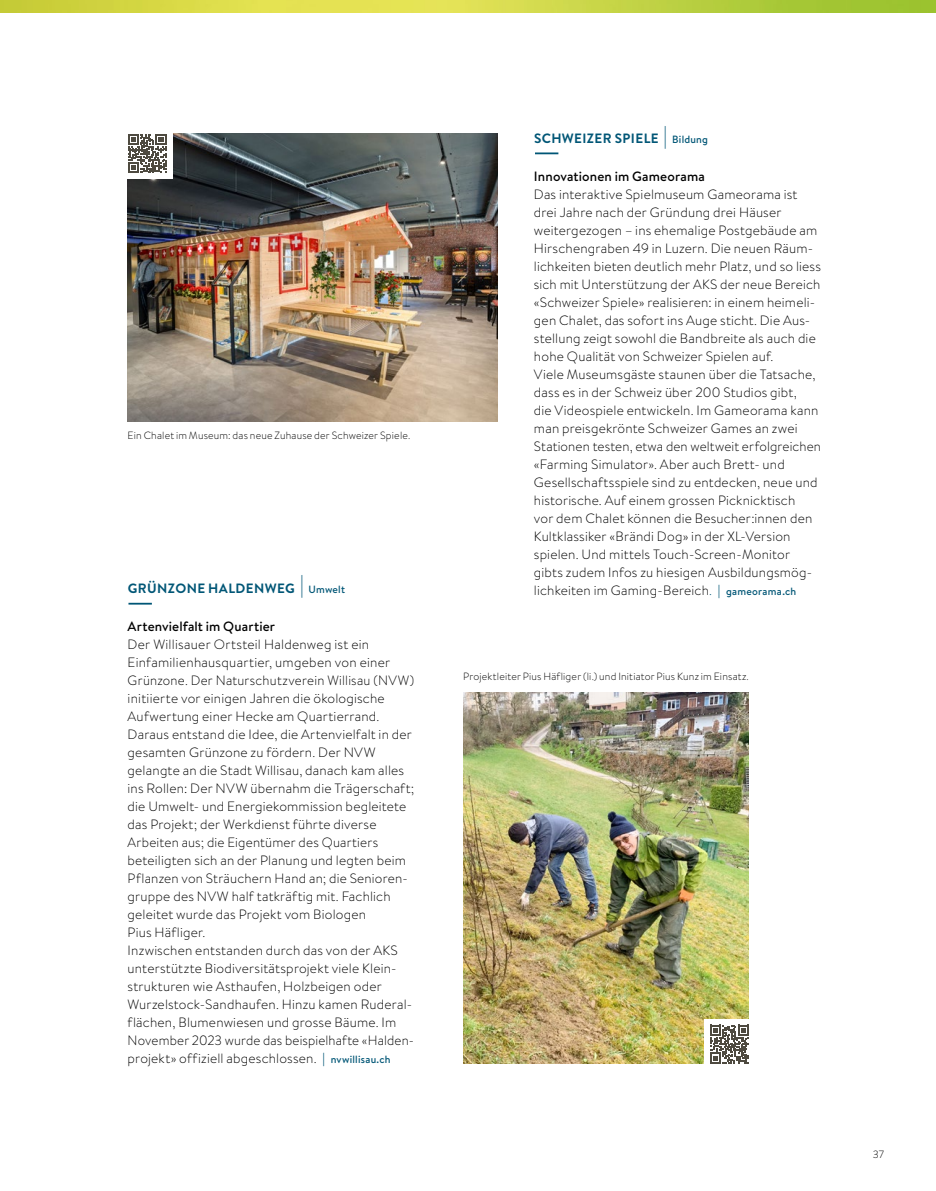
<style>
.page{position:relative;width:936px;height:1191px;background:#fff}
.page>*{position:absolute;margin:0;border:0;box-sizing:border-box;transform-origin:0 0}
.t1{font:300 13.5px/18px "Brandon Text";letter-spacing:.015em;color:#000}
.t2{font:700 13.5px "Brandon Text";letter-spacing:.025em;color:#005676}
.t3{font:500 13.5px "Brandon Text";letter-spacing:.01em;color:#000}
.t4{font:300 10.5px "Brandon Text";letter-spacing:.02em;color:#000}
.s1{font-size:22.95px}
.s2{font-weight:500;font-size:10.5px}
.s3{color:#005676}
.s4{font-weight:500;color:#005676}
.s5{font-weight:500;font-size:10.5px;color:#005676}
</style>
<div class="page">
<img style="left:463px;top:692px;width:285px;height:371px">
<img style="left:128px;top:134px;width:369px;height:287px">
<div style="left:704px;top:1019px;width:50px;height:50px;background:#fff"></div>
<svg style="left:710px;top:1024px;width:38px;height:39px"></svg>
<div style="left:123px;top:129px;width:49px;height:50px;background:#fff"></div>
<svg style="left:128px;top:134px;width:38px;height:39px"></svg>
<img style="left:0;top:0;width:935px;height:13px">
<svg style="left:128px;top:603px;width:24px;height:1px"></svg>
<hr style="left:535px;top:152px;width:23px;height:2px;background:#005676">
<p class="t2" style="left:534px;top:129px;width:175px">SCHWEIZER SPIELE <span class="s1">|</span> <span class="s2">Bildung</span></p>
<p class="t3" style="left:534px;top:167px;width:172px">Innovationen im Gameorama</p>
<p class="t1" style="left:534px;top:185px;width:289px">Das interaktive Spielmuseum Gameorama ist drei Jahre nach der Gründung drei Häuser weitergezogen – ins ehemalige Postgebäude am Hirschengraben 49 in Luzern. Die neuen Räum&shy;lichkeiten bieten deutlich mehr Platz, und so liess sich mit Unterstützung der AKS der neue Bereich «Schweizer Spiele» realisieren: in einem heimeli&shy;gen Chalet, das sofort ins Auge sticht. Die Aus&shy;stellung zeigt sowohl die Bandbreite als auch die hohe Qualität von Schweizer Spielen auf.<br>Viele Museumsgäste staunen über die Tatsache, dass es in der Schweiz über 200 Studios gibt,<br>die Videospiele entwickeln. Im Gameorama kann man preisgekrönte Schweizer Games an zwei Stationen testen, etwa den weltweit erfolgreichen «Farming Simulator». Aber auch Brett- und Gesellschaftsspiele sind zu entdecken, neue und historische. Auf einem grossen Picknicktisch<br>vor dem Chalet können die Besucher:innen den Kultklassiker «Brändi Dog» in der XL-Version spielen. Und mittels Touch-Screen-Monitor gibts zudem Infos zu hiesigen Ausbildungsmög-</p>
<p class="t4" style="left:128px;top:428px;width:284px">Ein Chalet im Museum: das neue Zuhause der Schweizer Spiele.</p>
<p class="t2" style="left:128px;top:578px;width:219px">GRÜNZONE HALDENWEG <span class="s1">|</span> <span class="s2">Umwelt</span></p>
<p class="t1" style="left:534px;top:581px;width:264px">lichkeiten im Gaming-Bereich<span class="s3">.</span> <span class="s4">|</span> <span class="s5">gameorama.ch</span></p>
<p class="t3" style="left:128px;top:617px;width:149px">Artenvielfalt im Quartier</p>
<p class="t1" style="left:128px;top:635px;width:288px">Der Willisauer Ortsteil Haldenweg ist ein Einfamilienhausquartier, umgeben von einer Grünzone. Der Naturschutzverein Willisau (NVW) initiierte vor einigen Jahren die ökologische Aufwertung einer Hecke am Quartierrand.<br>Daraus entstand die Idee, die Artenvielfalt in der gesamten Grünzone zu fördern. Der NVW gelangte an die Stadt Willisau, danach kam alles ins Rollen: Der NVW übernahm die Trägerschaft; die Umwelt- und Energiekommission begleitete das Projekt; der Werkdienst führte diverse Arbeiten aus; die Eigentümer des Quartiers beteiligten sich an der Planung und legten beim Pflanzen von Sträuchern Hand an; die Senioren&shy;gruppe des NVW half tatkräftig mit. Fachlich geleitet wurde das Projekt vom Biologen<br>Pius Häfliger.<br>Inzwischen entstanden durch das von der AKS unterstützte Biodiversitätsprojekt viele Klein&shy;strukturen wie Asthaufen, Holzbeigen oder Wurzelstock-Sandhaufen. Hinzu kamen Ruderal&shy;flächen, Blumenwiesen und grosse Bäume. Im November 2023 wurde das beispielhafte «Halden&shy;projekt» offiziell abgeschlossen. <span class="s4">|</span> <span class="s5">nvwillisau.ch</span></p>
<p class="t4" style="left:463px;top:669px;width:287px">Projektleiter Pius Häfliger (li.) und Initiator Pius Kunz im Einsatz.</p>
<p class="t4" style="left:872px;top:1147px;width:13px">37</p>
</div>
